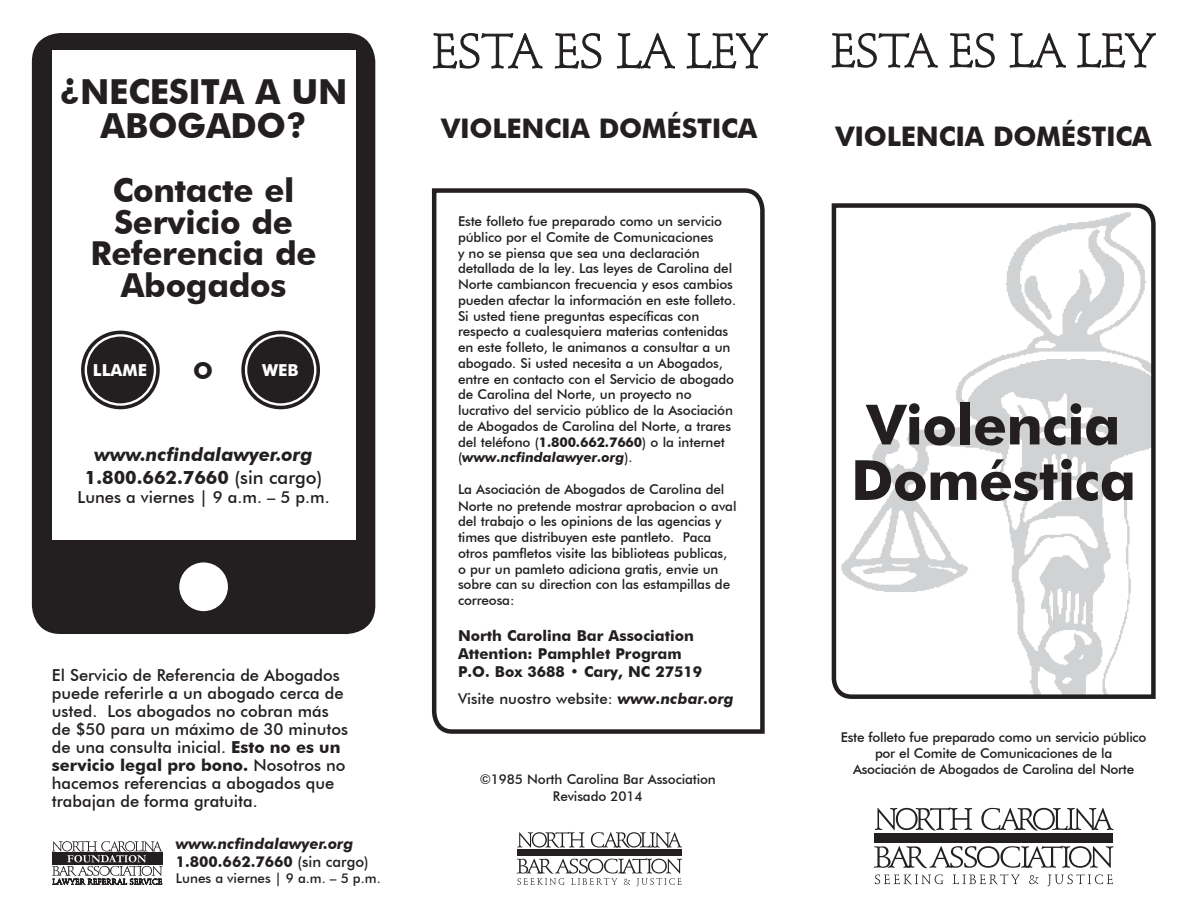
<style>
.page{position:relative;width:1188px;height:918px;background:#fff}
.page>*{position:absolute;margin:0;border:0;box-sizing:border-box;transform-origin:0 0}
.Body_Copy{font:700 55.5px "Futura BT";letter-spacing:-.01em;color:#231f20}
.Body_Copy-2{font:700 34.5px/34.5px "Futura BT";letter-spacing:-.01em;color:#231f20;text-align:center}
.Body_Copy-3{font:700 33px/31.5px "Futura BT";letter-spacing:-.01em;color:#231f20;text-align:center}
.Body_Copy-4{font:700 27px "Futura BT";letter-spacing:-.01em;color:#231f20}
.t1{font:700 23.25px "Futura BT";color:#231f20}
.t2{font:700 18.45px "Futura BT";color:#231f20}
.t3{font:italic 700 18.45px "Futura BT";color:#231f20}
.t4{font:500 16.65px "Futura BT";color:#231f20}
.t5{font:500 16.5px/18px "Futura BT";color:#231f20}
.t6{font:700 16.5px "Futura BT";color:#fff}
.Body_Copy-5{font:700 15px "Futura BT";color:#231f20}
.Body_Copy-6{font:500 15px "Futura BT";color:#231f20}
.t7{font:italic 700 15px "Futura BT";color:#231f20}
.Body_Copy-7{font:500 13.5px/15.8px "Futura BT";letter-spacing:-.01em;color:#231f20}
.s1{font-weight:500}
.s2{font-weight:700}
.s3{font-weight:700;font-style:italic}
</style>
<div class="page">
<div style="left:875px;top:833px;width:238px;height:10px;background:#231f20"></div>
<svg style="left:875px;top:807px;width:97px;height:24px"></svg>
<svg style="left:981px;top:808px;width:133px;height:23px"></svg>
<svg style="left:875px;top:874px;width:68px;height:10px"></svg>
<svg style="left:953px;top:874px;width:67px;height:10px"></svg>
<svg style="left:1029px;top:875px;width:9px;height:9px"></svg>
<svg style="left:1048px;top:874px;width:65px;height:12px"></svg>
<svg style="left:874px;top:846px;width:240px;height:22px"></svg>
<svg style="left:831px;top:203px;width:325px;height:496px"></svg>
<div style="left:517px;top:850px;width:165px;height:6px;background:#231f20"></div>
<svg style="left:517px;top:832px;width:67px;height:16px"></svg>
<svg style="left:591px;top:832px;width:91px;height:16px"></svg>
<svg style="left:517px;top:858px;width:165px;height:28px"></svg>
<svg style="left:431px;top:188px;width:334px;height:546px"></svg>
<svg style="left:831px;top:33px;width:325px;height:35px"></svg>
<svg style="left:433px;top:33px;width:335px;height:36px"></svg>
<svg style="left:52px;top:841px;width:111px;height:44px"></svg>
<div style="left:32px;top:33px;width:343px;height:601px;background:#231f20;border-radius:29px"></div>
<div style="left:52px;top:50px;width:303px;height:490px;background:#fff"></div>
<div style="left:179px;top:562px;width:49px;height:49px;background:#fff;border-radius:50%"></div>
<svg style="left:79px;top:328px;width:83px;height:84px;background:#413e3e"></svg>
<div style="left:70px;top:320px;width:100px;height:100px;border:2px solid #fff;border-radius:50%"></div>
<div style="left:76px;top:326px;width:89px;height:88px;border:5px solid #fff;border-radius:50%"></div>
<div style="left:85px;top:334px;width:71px;height:72px;border:2px solid #fff;border-radius:50%"></div>
<div style="left:162px;top:328px;width:83px;height:84px;background:#fff;border-radius:50%"></div>
<svg style="left:239px;top:328px;width:83px;height:84px;background:#413d3e"></svg>
<div style="left:231px;top:320px;width:100px;height:100px;border:2px solid #fff;border-radius:50%"></div>
<div style="left:237px;top:326px;width:88px;height:88px;border:5px solid #fff;border-radius:50%"></div>
<div style="left:245px;top:334px;width:71px;height:72px;border:2px solid #fff;border-radius:50%"></div>
<p class="Body_Copy-2" style="left:60px;top:74px;width:289px">¿NECESITA A UN<br>ABOGADO?</p>
<p class="Body_Copy-3" style="left:91px;top:175px;width:228px">Contacte el<br>Servicio de<br>Referencia de<br>Abogados</p>
<p class="t6" style="left:93px;top:360px;width:56px">LLAME</p>
<p class="t1" style="left:193px;top:356px;width:21px">O</p>
<p class="t6" style="left:262px;top:360px;width:38px">WEB</p>
<p class="t3" style="left:94px;top:444px;width:220px">www.ncfindalawyer.org</p>
<p class="t2" style="left:85px;top:466px;width:239px">1.800.662.7660 <span class="s1">(sin cargo)</span></p>
<p class="t4" style="left:78px;top:487px;width:254px">Lunes a viernes | 9 a.m. – 5 p.m.</p>
<p class="t5" style="left:52px;top:666px;width:298px">El Servicio de Referencia de Abogados puede referirle a un abogado cerca de usted. Los abogados no cobran más de $50 para un máximo de 30 minutos de una consulta inicial. <span class="s2">Esto no es un servicio legal pro bono.</span> Nosotros no hacemos referencias a abogados que trabajan de forma gratuita.</p>
<p class="t7" style="left:176px;top:835px;width:179px">www.ncfindalawyer.org</p>
<p class="Body_Copy-5" style="left:176px;top:853px;width:195px">1.800.662.7660 <span class="s1">(sin cargo)</span></p>
<p class="Body_Copy-7" style="left:176px;top:871px;width:206px">Lunes a viernes | 9 a.m. – 5 p.m.</p>
<p class="Body_Copy-4" style="left:441px;top:112px;width:318px">VIOLENCIA DOMÉSTICA</p>
<p class="Body_Copy-7" style="left:458px;top:213px;width:280px">Este folleto fue preparado como un servicio público por el Comite de Comunicaciones<br>y no se piensa que sea una declaración detallada de la ley. Las leyes de Carolina del Norte cambiancon frecuencia y esos cambios pueden afectar la información en este folleto.<br>Si usted tiene preguntas específicas con respecto a cualesquiera materias contenidas en este folleto, le animanos a consultar a un abogado. Si usted necesita a un Abogados, entre en contacto con el Servicio de abogado de Carolina del Norte, un proyecto no lucrativo del servicio público de la Asociación de Abogados de Carolina del Norte, a trares del teléfono (<span class="s2">1.800.662.7660</span>) o la internet (<span class="s3">www.ncfindalawyer.org</span>).</p>
<p class="Body_Copy-7" style="left:458px;top:482px;width:280px">La Asociación de Abogados de Carolina del Norte no pretende mostrar aprobacion o aval del trabajo o les opinions de las agencias y times que distribuyen este pantleto. Paca otros pamfletos visite las biblioteas publicas, o pur un pamleto adiciona gratis, envie un sobre can su direction con las estampillas de correosa:</p>
<p class="Body_Copy-5" style="left:458px;top:627px;width:237px">North Carolina Bar Association</p>
<p class="Body_Copy-5" style="left:458px;top:645px;width:225px">Attention: Pamphlet Program</p>
<p class="Body_Copy-5" style="left:458px;top:663px;width:246px">P.O. Box 3688 • Cary, NC 27519</p>
<p class="Body_Copy-6" style="left:458px;top:690px;width:277px">Visite nuostro website: <span class="s3">www.ncbar.org</span></p>
<p class="Body_Copy-7" style="left:480px;top:772px;width:238px">©1985 North Carolina Bar Association</p>
<p class="Body_Copy-7" style="left:553px;top:788px;width:91px">Revisado 2014</p>
<p class="Body_Copy-4" style="left:836px;top:120px;width:318px">VIOLENCIA DOMÉSTICA</p>
<p class="Body_Copy" style="left:867px;top:391px;width:255px">Violencia</p>
<p class="Body_Copy" style="left:851px;top:447px;width:287px">Doméstica</p>
<p class="Body_Copy-7" style="left:841px;top:729px;width:307px">Este folleto fue preparado como un servicio público</p>
<p class="Body_Copy-7" style="left:875px;top:745px;width:239px">por el Comite de Comunicaciones de la</p>
<p class="Body_Copy-7" style="left:853px;top:762px;width:283px">Asociación de Abogados de Carolina del Norte</p>
</div>
